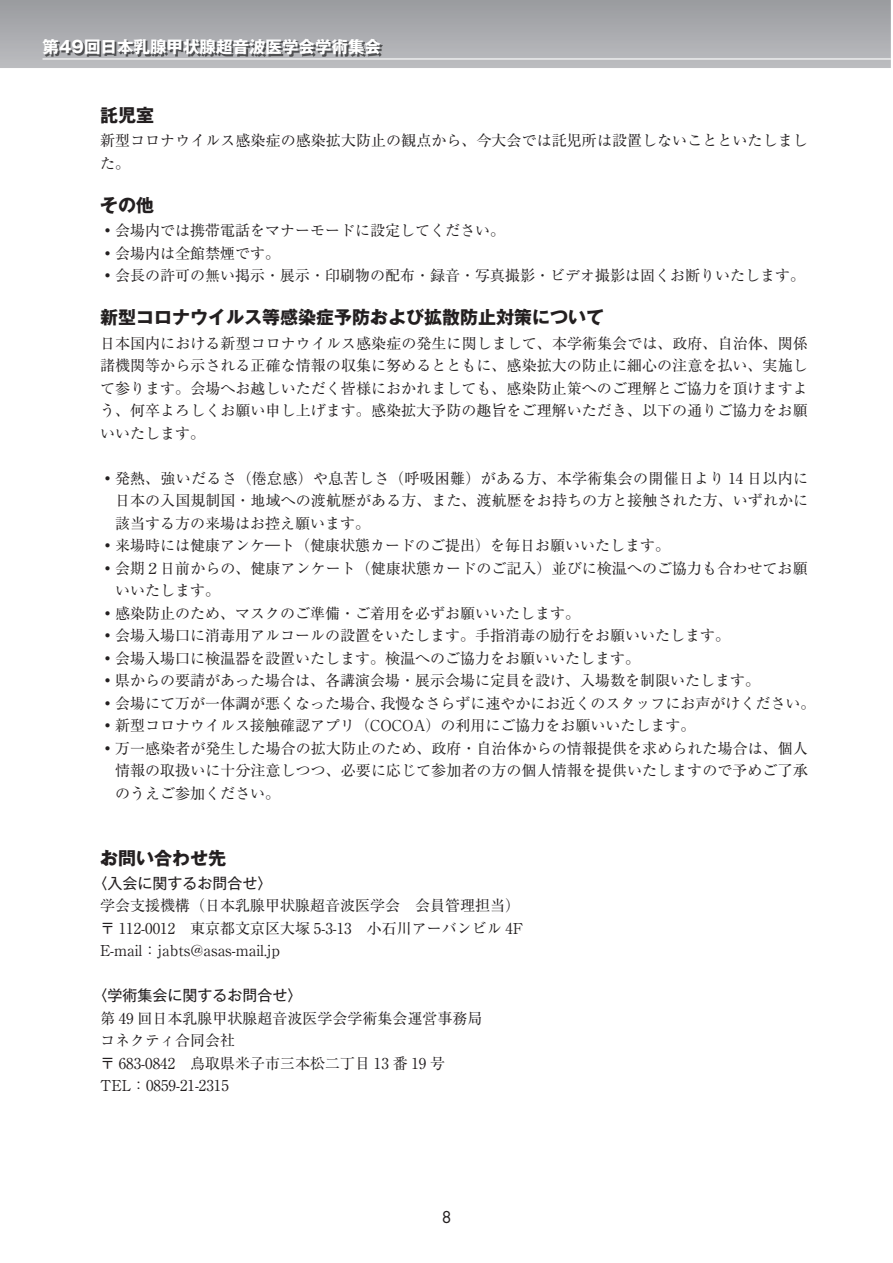
<style>
.page{position:relative;width:893px;height:1263px;background:#fff}
.page>*{position:absolute;margin:0;border:0;box-sizing:border-box;transform-origin:0 0}
.t1{font:700 18px "Gothic MB101 Pro";color:#231f20}
.t2{font:18px "Futura T";color:#231f20}
.t3{font:700 16.5px "Gothic MB101 Pro";color:#fff}
.t4{font:15px/22.5px "Ryumin Pro";color:#231f20}
.t5{font:15px "Gothic MB101 Pro";color:#231f20}
</style>
<div class="page">
<svg style="left:0;top:0;width:891px;height:68px;background:#a9aaae"></svg>
<hr style="left:43px;top:58px;width:848px;height:2px;background:#fff">
<img style="left:44px;top:41px;width:338px;height:15px">
<p class="t3" style="left:43px;top:33px;width:340px">第49回日本乳腺甲状腺超音波医学会学術集会</p>
<p class="t1" style="left:100px;top:100px;width:55px">託児室</p>
<p class="t4" style="left:100px;top:128px;width:709px">新型コロナウイルス感染症の感染拡大防止の観点から、今大会では託児所は設置しないことといたしました。</p>
<p class="t1" style="left:100px;top:190px;width:55px">その他</p>
<p class="t4" style="left:100px;top:218px;width:406px">• 会場内では携帯電話をマナーモードに設定してください。</p>
<p class="t4" style="left:100px;top:241px;width:181px">• 会場内は全館禁煙です。</p>
<p class="t4" style="left:100px;top:263px;width:706px">• 会長の許可の無い掲示・展示・印刷物の配布・録音・写真撮影・ビデオ撮影は固くお断りいたします。</p>
<p class="t1" style="left:100px;top:303px;width:505px">新型コロナウイルス等感染症予防および拡散防止対策について</p>
<p class="t4" style="left:100px;top:331px;width:709px;text-align:justify">日本国内における新型コロナウイルス感染症の発生に関しまして、本学術集会では、政府、自治体、関係諸機関等から示される正確な情報の収集に努めるとともに、感染拡大の防止に細心の注意を払い、実施して参ります。会場へお越しいただく皆様におかれましても、感染防止策へのご理解とご協力を頂けますよう、何卒よろしくお願い申し上げます。感染拡大予防の趣旨をご理解いただき、以下の通りご協力をお願いいたします。</p>
<p class="t4" style="left:115px;top:466px;width:695px;text-align:justify;text-indent:-15px">• 発熱、強いだるさ（倦怠感）や息苦しさ（呼吸困難）がある方、本学術集会の開催日より 14 日以内に日本の入国規制国・地域への渡航歴がある方、また、渡航歴をお持ちの方と接触された方、いずれかに該当する方の来場はお控え願います。</p>
<p class="t4" style="left:100px;top:533px;width:571px">• 来場時には健康アンケ―ト（健康状態カードのご提出）を毎日お願いいたします。</p>
<p class="t4" style="left:115px;top:556px;width:694px;text-indent:-15px">• 会期２日前からの、健康アンケート（健康状態カードのご記入）並びに検温へのご協力も合わせてお願いいたします。</p>
<p class="t4" style="left:100px;top:601px;width:481px">• 感染防止のため、マスクのご準備・ご着用を必ずお願いいたします。</p>
<p class="t4" style="left:100px;top:623px;width:631px">• 会場入場口に消毒用アルコールの設置をいたします。手指消毒の励行をお願いいたします。</p>
<p class="t4" style="left:100px;top:646px;width:541px">• 会場入場口に検温器を設置いたします。検温へのご協力をお願いいたします。</p>
<p class="t4" style="left:100px;top:668px;width:661px">• 県からの要請があった場合は、各講演会場・展示会場に定員を設け、入場数を制限いたします。</p>
<p class="t4" style="left:100px;top:691px;width:717px">• 会場にて万が一体調が悪くなった場合、我慢なさらずに速やかにお近くのスタッフにお声がけください。</p>
<p class="t4" style="left:100px;top:713px;width:597px">• 新型コロナウイルス接触確認アプリ（COCOA）の利用にご協力をお願いいたします。</p>
<p class="t4" style="left:115px;top:736px;width:694px;text-align:justify;text-indent:-15px">• 万一感染者が発生した場合の拡大防止のため、政府・自治体からの情報提供を求められた場合は、個人情報の取扱いに十分注意しつつ、必要に応じて参加者の方の個人情報を提供いたしますので予めご了承のうえご参加ください。</p>
<p class="t1" style="left:100px;top:843px;width:127px">お問い合わせ先</p>
<p class="t5" style="left:93px;top:871px;width:181px">〈入会に関するお問合せ〉</p>
<p class="t4" style="left:100px;top:893px;width:425px">学会支援機構（日本乳腺甲状腺超音波医学会　会員管理担当）〒 112-0012　東京都文京区大塚 5-3-13　小石川アーバンビル 4F<br>E-mail：jabts@asas-mail.jp</p>
<p class="t5" style="left:93px;top:983px;width:211px">〈学術集会に関するお問合せ〉</p>
<p class="t4" style="left:100px;top:1006px;width:384px">第 49 回日本乳腺甲状腺超音波医学会学術集会運営事務局コネクティ合同会社<br>〒 683-0842　鳥取県米子市三本松二丁目 13 番 19 号<br>TEL：0859-21-2315</p>
<p class="t2" style="left:441px;top:1206px;width:12px">8</p>
</div>
